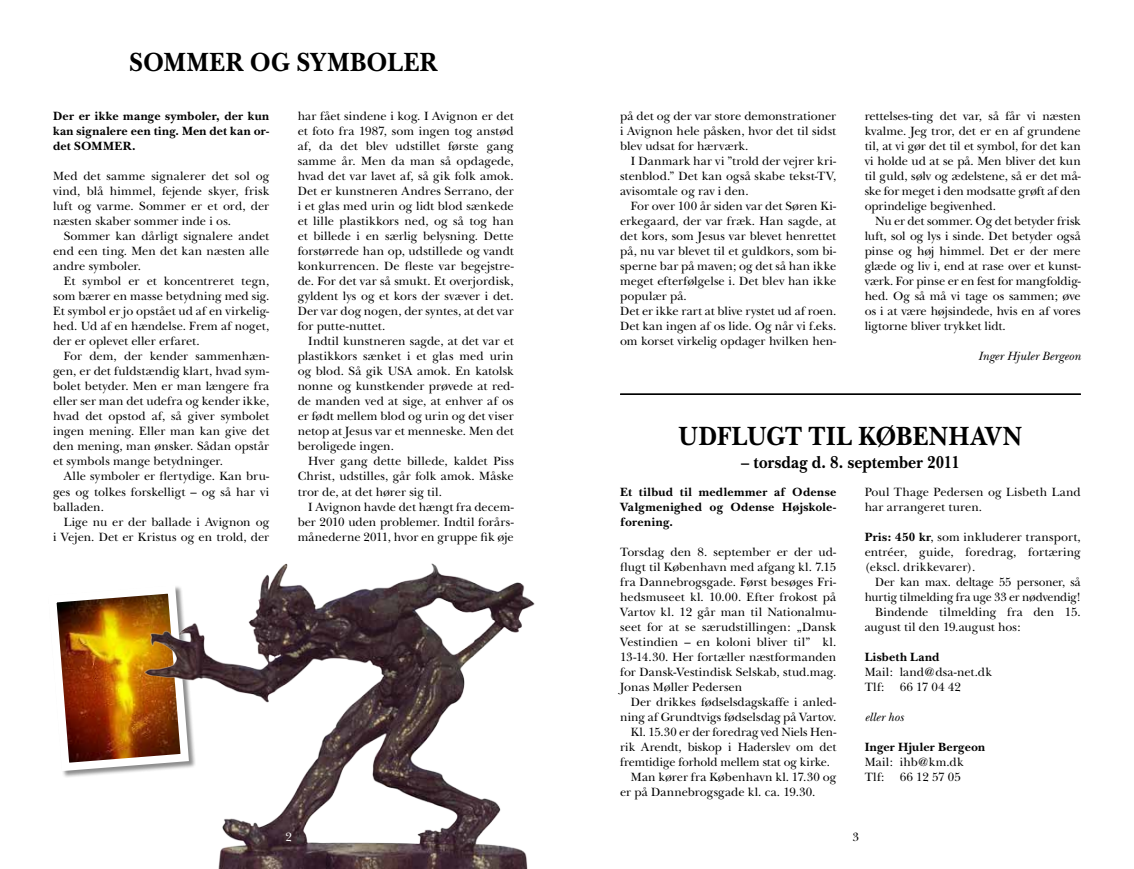
<style>
.page{position:relative;width:1134px;height:869px;background:#fff}
.page>*{position:absolute;margin:0;border:0;box-sizing:border-box;transform-origin:0 0}
.t1{font:700 27.5px "New Baskerville";letter-spacing:.135em;color:#000;scale:.91 1}
.t2{font:700 27.5px "New Baskerville";letter-spacing:.06em;color:#000;scale:.91 1}
.t3{font:700 27.5px "New Baskerville";letter-spacing:.095em;color:#000;scale:.91 1}
.t4{font:700 17.88px "New Baskerville";letter-spacing:.005em;color:#000;scale:.91 1}
.t5{font:12.5px/15px "New Baskerville";color:#000;text-align:justify}
.t6{font:700 12.5px/15px "New Baskerville";letter-spacing:.025em;color:#000;text-align:justify}
.t7{font:12.5px/15px "New Baskerville";letter-spacing:.02em;color:#000}
.t8{font:italic 12.5px "New Baskerville";letter-spacing:.005em;color:#000}
.t9{font:12.5px "New Baskerville";color:#fff}
.s1{font-weight:700}
</style>
<div class="page">
<img style="left:56px;top:596px;width:83px;height:178px">
<img style="left:139px;top:563px;width:396px;height:305px">
<hr style="left:620px;top:393px;width:461px;height:1px;background:#000">
<hr style="left:620px;top:394px;width:461px;height:1px;background:#000">
<h1 class="t3" style="left:130px;top:46px;width:38px">Sommer</h1>
<h1 class="t2" style="left:250px;top:46px;width:189px">o g symboler</h1>
<p class="t6" style="left:53px;top:109px;width:218px">Der er ikke mange symboler, der kun kan signalere een ting. Men det kan or&shy;det SOMMER.</p>
<p class="t5" style="left:53px;top:169px;width:218px">Med det samme signalerer det sol og vind, blå himmel, fejende skyer, frisk luft og varme. Sommer er et ord, der næsten skaber sommer inde i os.</p>
<p class="t5" style="left:53px;top:229px;width:218px;text-indent:11px">Sommer kan dårligt signalere andet end een ting. Men det kan næsten alle andre symboler.</p>
<p class="t5" style="left:53px;top:274px;width:218px;text-indent:11px">Et symbol er et koncentreret tegn, som bærer en masse betydning med sig.<br>Et symbol er jo opstået ud af en virkelig&shy;hed. Ud af en hændelse. Frem af noget, der er oplevet eller erfaret.</p>
<p class="t5" style="left:53px;top:349px;width:218px;text-indent:11px">For dem, der kender sammenhæn&shy;gen, er det fuldstændig klart, hvad sym&shy;bolet betyder. Men er man længere fra eller ser man det udefra og kender ikke, hvad det opstod af, så giver symbolet ingen mening. Eller man kan give det den mening, man ønsker. Sådan opstår et symbols mange betydninger.</p>
<p class="t5" style="left:53px;top:469px;width:218px;text-indent:11px">Alle symboler er flertydige. Kan bru&shy;ges og tolkes forskelligt – og så har vi balladen.</p>
<p class="t5" style="left:53px;top:514px;width:218px;text-align:right">Lige nu er der ballade i Avignon og<br>i Vejen. Det er Kristus og en trold, der</p>
<p class="t5" style="left:298px;top:109px;width:218px">har fået sindene i kog. I Avignon er det et foto fra 1987, som ingen tog anstød af, da det blev udstillet første gang samme år. Men da man så opdagede, hvad det var lavet af, så gik folk amok.<br>Det er kunstneren Andres Serrano, der i et glas med urin og lidt blod sænkede et lille plastikkors ned, og så tog han et billede i en særlig belysning. Dette forstørrede han op, udstillede og vandt konkurrencen. De fleste var begejstre&shy;de. For det var så smukt. Et overjordisk, gyldent lys og et kors der svæver i det.<br>Der var dog nogen, der syntes, at det var for putte-nuttet.</p>
<p class="t5" style="left:298px;top:334px;width:218px;text-indent:11px">Indtil kunstneren sagde, at det var et plastikkors sænket i et glas med urin og blod. Så gik USA amok. En katolsk nonne og kunstkender prøvede at red&shy;de manden ved at sige, at enhver af os er født mellem blod og urin og det viser netop at Jesus var et menneske. Men det beroligede ingen.</p>
<p class="t5" style="left:298px;top:454px;width:218px;text-indent:11px">Hver gang dette billede, kaldet Piss Christ, udstilles, går folk amok. Måske tror de, at det hører sig til.</p>
<p class="t5" style="left:298px;top:499px;width:218px;text-indent:11px">I Avignon havde det hængt fra decem&shy;ber 2010 uden problemer. Indtil forårs&shy;månederne 2011, hvor en gruppe fik øje</p>
<p class="t9" style="left:286px;top:829px;width:8px">2</p>
<p class="t5" style="left:620px;top:109px;width:218px">på det og der var store demonstrationer i Avignon hele påsken, hvor det til sidst blev udsat for hærværk.</p>
<p class="t5" style="left:620px;top:154px;width:218px;text-indent:11px">I Danmark har vi ”trold der vejrer kri&shy;stenblod.” Det kan også skabe tekst-TV, avisomtale og rav i den.</p>
<p class="t5" style="left:620px;top:199px;width:218px;text-align:left;text-indent:11px">For over 100 år siden var det Søren Ki&shy;erkegaard, der var fræk. Han sagde, at det kors, som Jesus var blevet henrettet på, nu var blevet til et guldkors, som bi&shy;sperne bar på maven; og det så han ikke meget efterfølgelse i. Det blev han ikke populær på.<br>Det er ikke rart at blive rystet ud af roen.<br>Det kan ingen af os lide. Og når vi f.eks. om korset virkelig opdager hvilken hen-</p>
<p class="t5" style="left:865px;top:109px;width:218px">rettelses-ting det var, så får vi næsten kvalme. Jeg tror, det er en af grundene til, at vi gør det til et symbol, for det kan vi holde ud at se på. Men bliver det kun til guld, sølv og ædelstene, så er det må&shy;ske for meget i den modsatte grøft af den oprindelige begivenhed.</p>
<p class="t5" style="left:865px;top:214px;width:218px;text-indent:11px">Nu er det sommer. Og det betyder frisk luft, sol og lys i sinde. Det betyder også pinse og høj himmel. Det er der mere glæde og liv i, end at rase over et kunst&shy;værk. For pinse er en fest for mangfoldig&shy;hed. Og så må vi tage os sammen; øve os i at være højsindede, hvis en af vores ligtorne bliver trykket lidt.</p>
<p class="t8" style="left:978px;top:349px;width:104px">Inger Hjuler Bergeon</p>
<h1 class="t1" style="left:678px;top:420px;width:379px">Udflugt til københavn</h1>
<h2 class="t4" style="left:741px;top:451px;width:242px">– torsdag d. 8. september 2011</h2>
<p class="t6" style="left:620px;top:484px;width:218px">Et tilbud til medlemmer af Odense Valgmenighed og Odense Højskole&shy;forening.</p>
<p class="t5" style="left:620px;top:544px;width:218px">Torsdag den 8. september er der ud&shy;flugt til København med afgang kl. 7.15 fra Dannebrogsgade. Først besøges Fri&shy;hedsmuseet kl. 10.00. Efter frokost på Vartov kl. 12 går man til Nationalmu&shy;seet for at se særudstillingen: „Dansk Vestindien – en koloni bliver til” kl.<br>13-14.30. Her fortæller næstformanden for Dansk-Vestindisk Selskab, stud.mag.<br>Jonas Møller Pedersen</p>
<p class="t5" style="left:631px;top:694px;width:207px">Der drikkes fødselsdagskaffe i anled-</p>
<p class="t5" style="left:620px;top:709px;width:218px">ning af Grundtvigs fødselsdag på Vartov.</p>
<p class="t5" style="left:631px;top:724px;width:207px">Kl. 15.30 er der foredrag ved Niels Hen-</p>
<p class="t5" style="left:620px;top:739px;width:218px">rik Arendt, biskop i Haderslev om det</p>
<p class="t5" style="left:620px;top:754px;width:211px">fremtidige forhold mellem stat og kirke.</p>
<p class="t5" style="left:631px;top:769px;width:207px">Man kører fra København kl. 17.30 og</p>
<p class="t5" style="left:620px;top:784px;width:197px">er på Dannebrogsgade kl. ca. 19.30.</p>
<p class="t5" style="left:865px;top:484px;width:218px">Poul Thage Pedersen og Lisbeth Land har arrangeret turen.</p>
<p class="t5" style="left:865px;top:529px;width:218px"><span class="s1">Pris: 450 kr</span>, som inkluderer transport, entréer, guide, foredrag, fortæring (ekscl. drikkevarer).</p>
<p class="t5" style="left:875px;top:574px;width:207px">Der kan max. deltage 55 personer, så</p>
<p class="t5" style="left:865px;top:589px;width:218px">hurtig tilmelding fra uge 33 er nødvendig!</p>
<p class="t5" style="left:875px;top:604px;width:207px">Bindende tilmelding fra den 15.</p>
<p class="t5" style="left:865px;top:619px;width:158px">august til den 19.august hos:</p>
<p class="t6" style="left:865px;top:649px;width:76px">Lisbeth Land</p>
<p class="t7" style="left:865px;top:664px;width:129px">Mail: land@dsa-net.dk<br>Tlf: 66 17 04 42</p>
<p class="t8" style="left:865px;top:709px;width:41px">eller hos</p>
<p class="t6" style="left:865px;top:739px;width:122px">Inger Hjuler Bergeon</p>
<p class="t7" style="left:865px;top:754px;width:100px">Mail: ihb@km.dk<br>Tlf: 66 12 57 05</p>
<p class="t5" style="left:852px;top:829px;width:8px">3</p>
</div>
